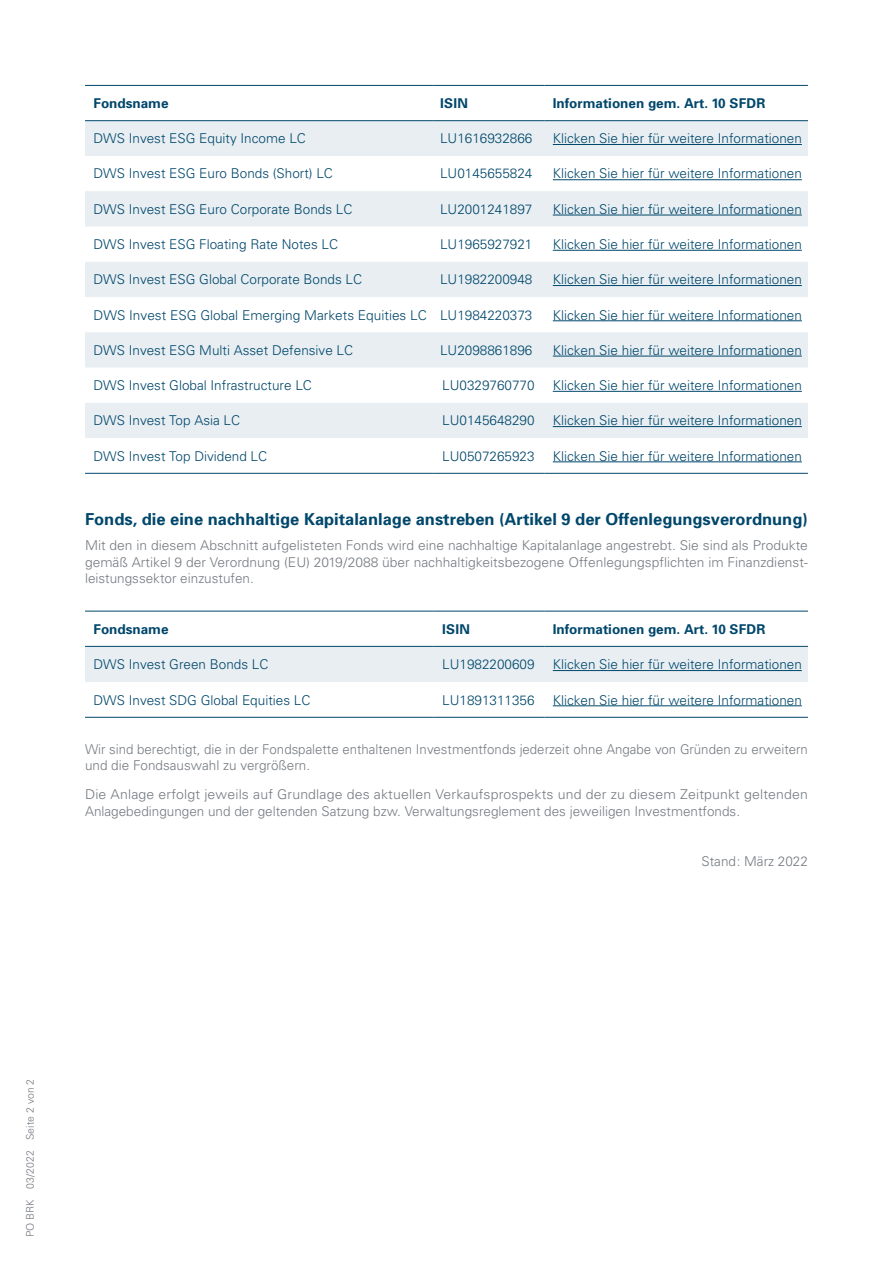
<style>
.page{position:relative;width:893px;height:1263px;background:#fff}
.page>*{position:absolute;margin:0;border:0;box-sizing:border-box;transform-origin:0 0}
.t1{font:700 16.5px "Univers";color:#00476b}
.t2{font:300 13.5px "Univers";color:#00476b}
.t3{font:300 13.5px/16.5px "Univers";color:#757b82;text-align:justify}
.t4{font:300 13.5px/16.5px "Univers";color:#757b82;scale:1.04 1}
.t5{font:700 13.5px "Univers";color:#00476b}
.t6{font:300 10.5px "Univers";color:#757b82}
</style>
<div class="page">
<svg style="left:85px;top:121px;width:723px;height:317px;fill:#e8eef2"></svg>
<hr style="left:85px;top:473px;width:349px;height:1px;background:#00476b">
<hr style="left:434px;top:473px;width:110px;height:1px;background:#00476b">
<hr style="left:85px;top:120px;width:349px;height:1px;background:#00476b">
<hr style="left:434px;top:120px;width:110px;height:1px;background:#00476b">
<hr style="left:544px;top:120px;width:264px;height:1px;background:#00476b">
<hr style="left:544px;top:473px;width:264px;height:1px;background:#00476b">
<hr style="left:85px;top:85px;width:349px;height:1px;background:#00476b">
<hr style="left:434px;top:85px;width:110px;height:1px;background:#00476b">
<hr style="left:544px;top:85px;width:264px;height:1px;background:#00476b">
<hr style="left:553px;top:144px;width:249px;height:1px;background:#00476b">
<hr style="left:553px;top:179px;width:249px;height:1px;background:#00476b">
<hr style="left:553px;top:215px;width:249px;height:1px;background:#00476b">
<hr style="left:553px;top:250px;width:249px;height:1px;background:#00476b">
<hr style="left:553px;top:285px;width:249px;height:1px;background:#00476b">
<hr style="left:553px;top:320px;width:249px;height:1px;background:#00476b">
<hr style="left:553px;top:356px;width:249px;height:1px;background:#00476b">
<hr style="left:553px;top:391px;width:249px;height:1px;background:#00476b">
<hr style="left:553px;top:426px;width:249px;height:1px;background:#00476b">
<hr style="left:553px;top:461px;width:249px;height:1px;background:#00476b">
<div style="left:85px;top:647px;width:723px;height:35px;background:#e8eef2"></div>
<hr style="left:85px;top:646px;width:349px;height:1px;background:#00476b">
<hr style="left:434px;top:646px;width:110px;height:1px;background:#00476b">
<hr style="left:544px;top:646px;width:264px;height:1px;background:#00476b">
<hr style="left:544px;top:717px;width:264px;height:1px;background:#00476b">
<hr style="left:85px;top:717px;width:349px;height:1px;background:#00476b">
<hr style="left:434px;top:717px;width:110px;height:1px;background:#00476b">
<hr style="left:85px;top:611px;width:349px;height:1px;background:#00476b">
<hr style="left:434px;top:611px;width:110px;height:1px;background:#00476b">
<hr style="left:544px;top:611px;width:264px;height:1px;background:#00476b">
<hr style="left:553px;top:670px;width:249px;height:1px;background:#00476b">
<hr style="left:553px;top:705px;width:249px;height:1px;background:#00476b">
<p class="t5" style="left:94px;top:94px;width:77px">Fondsname</p>
<p class="t5" style="left:440px;top:94px;width:29px">ISIN</p>
<p class="t5" style="left:553px;top:94px;width:214px">Informationen gem. Art. 10 SFDR</p>
<p class="t2" style="left:94px;top:130px;width:214px">DWS Invest ESG Equity Income LC</p>
<p class="t2" style="left:440px;top:130px;width:94px">LU1616932866</p>
<p class="t2" style="left:553px;top:130px;width:251px">Klicken Sie hier für weitere Informationen</p>
<p class="t2" style="left:94px;top:166px;width:241px">DWS Invest ESG Euro Bonds (Short) LC</p>
<p class="t2" style="left:440px;top:166px;width:94px">LU0145655824</p>
<p class="t2" style="left:553px;top:166px;width:251px">Klicken Sie hier für weitere Informationen</p>
<p class="t2" style="left:94px;top:201px;width:260px">DWS Invest ESG Euro Corporate Bonds LC</p>
<p class="t2" style="left:440px;top:201px;width:94px">LU2001241897</p>
<p class="t2" style="left:553px;top:201px;width:251px">Klicken Sie hier für weitere Informationen</p>
<p class="t2" style="left:94px;top:236px;width:246px">DWS Invest ESG Floating Rate Notes LC</p>
<p class="t2" style="left:440px;top:236px;width:94px">LU1965927921</p>
<p class="t2" style="left:553px;top:236px;width:251px">Klicken Sie hier für weitere Informationen</p>
<p class="t2" style="left:94px;top:271px;width:270px">DWS Invest ESG Global Corporate Bonds LC</p>
<p class="t2" style="left:440px;top:271px;width:94px">LU1982200948</p>
<p class="t2" style="left:553px;top:271px;width:251px">Klicken Sie hier für weitere Informationen</p>
<p class="t2" style="left:94px;top:307px;width:440px">DWS Invest ESG Global Emerging Markets Equities LC LU1984220373</p>
<p class="t2" style="left:553px;top:307px;width:251px">Klicken Sie hier für weitere Informationen</p>
<p class="t2" style="left:94px;top:342px;width:261px">DWS Invest ESG Multi Asset Defensive LC</p>
<p class="t2" style="left:440px;top:342px;width:94px">LU2098861896</p>
<p class="t2" style="left:553px;top:342px;width:251px">Klicken Sie hier für weitere Informationen</p>
<p class="t2" style="left:94px;top:377px;width:220px">DWS Invest Global Infrastructure LC</p>
<p class="t2" style="left:442px;top:377px;width:94px">LU0329760770</p>
<p class="t2" style="left:553px;top:377px;width:251px">Klicken Sie hier für weitere Informationen</p>
<p class="t2" style="left:94px;top:412px;width:148px">DWS Invest Top Asia LC</p>
<p class="t2" style="left:442px;top:412px;width:94px">LU0145648290</p>
<p class="t2" style="left:553px;top:412px;width:251px">Klicken Sie hier für weitere Informationen</p>
<p class="t2" style="left:94px;top:448px;width:175px">DWS Invest Top Dividend LC</p>
<p class="t2" style="left:442px;top:448px;width:94px">LU0507265923</p>
<p class="t2" style="left:553px;top:448px;width:251px">Klicken Sie hier für weitere Informationen</p>
<p class="t1" style="left:85px;top:509px;width:724px">Fonds, die eine nachhaltige Kapitalanlage anstreben (Artikel 9 der Offenlegungsverordnung)</p>
<p class="t3" style="left:85px;top:537px;width:724px">Mit den in diesem Abschnitt aufgelisteten Fonds wird eine nachhaltige Kapitalanlage angestrebt. Sie sind als Produkte gemäß Artikel 9 der Verordnung (EU) 2019/2088 über nachhaltigkeitsbezogene Offenlegungspflichten im Finanzdienst&shy;leistungssektor einzustufen.</p>
<p class="t5" style="left:94px;top:620px;width:77px">Fondsname</p>
<p class="t5" style="left:442px;top:620px;width:29px">ISIN</p>
<p class="t5" style="left:553px;top:620px;width:214px">Informationen gem. Art. 10 SFDR</p>
<p class="t2" style="left:94px;top:656px;width:176px">DWS Invest Green Bonds LC</p>
<p class="t2" style="left:442px;top:656px;width:94px">LU1982200609</p>
<p class="t2" style="left:553px;top:656px;width:251px">Klicken Sie hier für weitere Informationen</p>
<p class="t2" style="left:94px;top:692px;width:218px">DWS Invest SDG Global Equities LC</p>
<p class="t2" style="left:442px;top:692px;width:94px">LU1891311356</p>
<p class="t2" style="left:553px;top:692px;width:251px">Klicken Sie hier für weitere Informationen</p>
<p class="t3" style="left:85px;top:740px;width:724px">Wir sind berechtigt, die in der Fondspalette enthaltenen Investmentfonds jederzeit ohne Angabe von Gründen zu erweitern und die Fondsauswahl zu vergrößern.</p>
<p class="t4" style="left:85px;top:786px;width:697px">Die Anlage erfolgt jeweils auf Grundlage des aktuellen Verkaufsprospekts und der zu diesem Zeitpunkt geltenden<br>Anlagebedingungen und der geltenden Satzung bzw. Verwaltungsreglement des jeweiligen Investmentfonds.</p>
<p class="t3" style="left:701px;top:853px;width:108px">Stand: März 2022</p>
<p class="t6" style="left:24px;top:1237px;width:160px;rotate:-90deg">PO BRK 03/2022 Seite 2 von 2</p>
</div>
